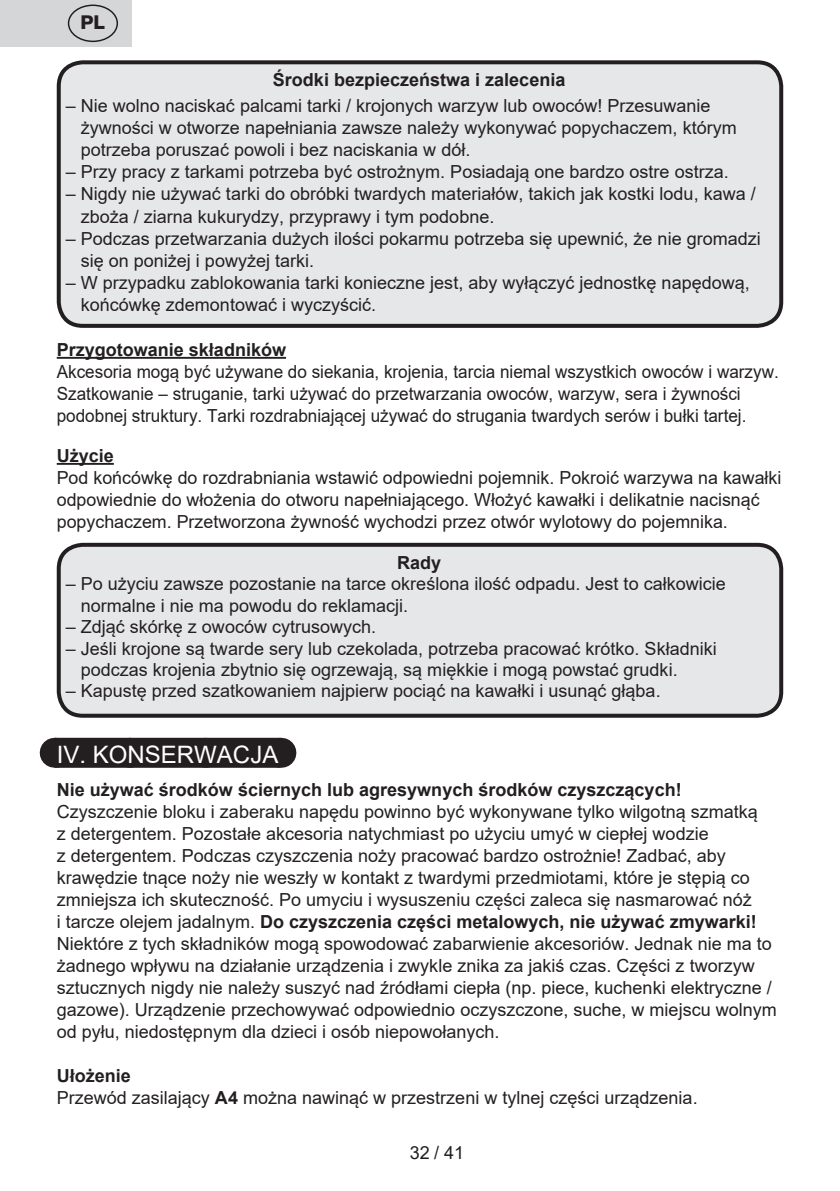
<style>
.page{position:relative;width:840px;height:1191px;background:#fff}
.page>*{position:absolute;margin:0;border:0;box-sizing:border-box;transform-origin:0 0}
.t1{font:24px "Arial";color:#fff}
.t2{font:800 19.2px "Helvetica Neue OT";color:#231f20}
.t3{font:18px/22px "Arial";color:#231f20}
.t4{font:18px/22px "Arial";color:#231f20;scale:.95 1}
.t5{font:700 18px "Arial";color:#231f20}
.s1{font-weight:700}
</style>
<div class="page">
<hr style="left:57px;top:357px;width:229px;height:2px;background:#231f20">
<hr style="left:57px;top:463px;width:57px;height:2px;background:#231f20">
<div style="left:55px;top:738px;width:225px;height:30px;background:#231f20"></div>
<svg style="left:130px;top:767px;width:113px;height:1px"></svg>
<hr style="left:280px;top:738px;width:1px;height:30px;background:#231f20">
<div style="left:59px;top:62px;width:721px;height:264px;background:#e6e7e9;border-radius:24px"></div>
<div style="left:57px;top:60px;width:725px;height:268px;border:4px solid #231f20;border-radius:24px"></div>
<div style="left:59px;top:545px;width:721px;height:170px;background:#e6e7e9;border-radius:24px"></div>
<div style="left:57px;top:543px;width:725px;height:174px;border:4px solid #231f20;border-radius:24px"></div>
<div style="left:0;top:0;width:131px;height:47px;background:#d5d6d8"></div>
<div style="left:68px;top:5px;width:50px;height:37px;border:1px solid #231f20;border-radius:50%"></div>
<p class="t2" style="left:80px;top:11px;width:26px">PL</p>
<p class="t5" style="left:273px;top:67px;width:294px">Środki bezpieczeństwa i zalecenia</p>
<p class="t3" style="left:81px;top:95px;width:657px;text-indent:-15px">– Nie wolno naciskać palcami tarki / krojonych warzyw lub owoców! Przesuwanie żywności w otworze napełniania zawsze należy wykonywać popychaczem, którym potrzeba poruszać powoli i bez naciskania w dół.</p>
<p class="t3" style="left:66px;top:161px;width:664px">– Przy pracy z tarkami potrzeba być ostrożnym. Posiadają one bardzo ostre ostrza.</p>
<p class="t3" style="left:81px;top:183px;width:676px;text-indent:-15px">– Nigdy nie używać tarki do obróbki twardych materiałów, takich jak kostki lodu, kawa / zboża / ziarna kukurydzy, przyprawy i tym podobne.</p>
<p class="t3" style="left:81px;top:227px;width:681px;text-indent:-15px">– Podczas przetwarzania dużych ilości pokarmu potrzeba się upewnić, że nie gromadzi się on poniżej i powyżej tarki.</p>
<p class="t3" style="left:81px;top:271px;width:670px;text-indent:-15px">– W przypadku zablokowania tarki konieczne jest, aby wyłączyć jednostkę napędową, końcówkę zdemontować i wyczyścić.</p>
<p class="t5" style="left:57px;top:337px;width:231px">Przygotowanie składników</p>
<p class="t4" style="left:57px;top:360px;width:761px">Akcesoria mogą być używane do siekania, krojenia, tarcia niemal wszystkich owoców i warzyw.<br>Szatkowanie – struganie, tarki używać do przetwarzania owoców, warzyw, sera i żywności podobnej struktury. Tarki rozdrabniającej używać do strugania twardych serów i bułki tartej.</p>
<p class="t5" style="left:57px;top:443px;width:59px">Użycie</p>
<p class="t3" style="left:57px;top:466px;width:725px">Pod końcówkę do rozdrabniania wstawić odpowiedni pojemnik. Pokroić warzywa na kawałki odpowiednie do włożenia do otworu napełniającego. Włożyć kawałki i delikatnie nacisnąć popychaczem. Przetworzona żywność wychodzi przez otwór wylotowy do pojemnika.</p>
<p class="t5" style="left:397px;top:550px;width:46px">Rady</p>
<p class="t3" style="left:81px;top:573px;width:646px;line-height:21.4px;text-indent:-15px">– Po użyciu zawsze pozostanie na tarce określona ilość odpadu. Jest to całkowicie normalne i nie ma powodu do reklamacji.</p>
<p class="t3" style="left:66px;top:616px;width:312px">– Zdjąć skórkę z owoców cytrusowych.</p>
<p class="t3" style="left:81px;top:637px;width:637px;line-height:21.4px;text-indent:-15px">– Jeśli krojone są twarde sery lub czekolada, potrzeba pracować krótko. Składniki podczas krojenia zbytnio się ogrzewają, są miękkie i mogą powstać grudki.</p>
<p class="t3" style="left:66px;top:680px;width:596px">– Kapustę przed szatkowaniem najpierw pociąć na kawałki i usunąć głąba.</p>
<h1 class="t1" style="left:57px;top:738px;width:223px">IV. KONSERWACJA</h1>
<p class="t5" style="left:57px;top:777px;width:626px">Nie używać środków ściernych lub agresywnych środków czyszczących!</p>
<p class="t3" style="left:57px;top:801px;width:721px">Czyszczenie bloku i zaberaku napędu powinno być wykonywane tylko wilgotną szmatką<br>z detergentem. Pozostałe akcesoria natychmiast po użyciu umyć w ciepłej wodzie<br>z detergentem. Podczas czyszczenia noży pracować bardzo ostrożnie! Zadbać, aby krawędzie tnące noży nie weszły w kontakt z twardymi przedmiotami, które je stępią co zmniejsza ich skuteczność. Po umyciu i wysuszeniu części zaleca się nasmarować nóż<br>i tarcze olejem jadalnym. <span class="s1">Do czyszczenia części metalowych, nie używać zmywarki!<br></span>Niektóre z tych składników mogą spowodować zabarwienie akcesoriów. Jednak nie ma to żadnego wpływu na działanie urządzenia i zwykle znika za jakiś czas. Części z tworzyw sztucznych nigdy nie należy suszyć nad źródłami ciepła (np. piece, kuchenki elektryczne / gazowe). Urządzenie przechowywać odpowiednio oczyszczone, suche, w miejscu wolnym od pyłu, niedostępnym dla dzieci i osób niepowołanych.</p>
<p class="t3" style="left:57px;top:1065px;width:642px"><span class="s1">Ułożenie<br></span>Przewód zasilający <span class="s1">A4</span> można nawinąć w przestrzeni w tylnej części urządzenia.</p>
<p class="t3" style="left:410px;top:1141px;width:56px">32 / 41</p>
</div>
